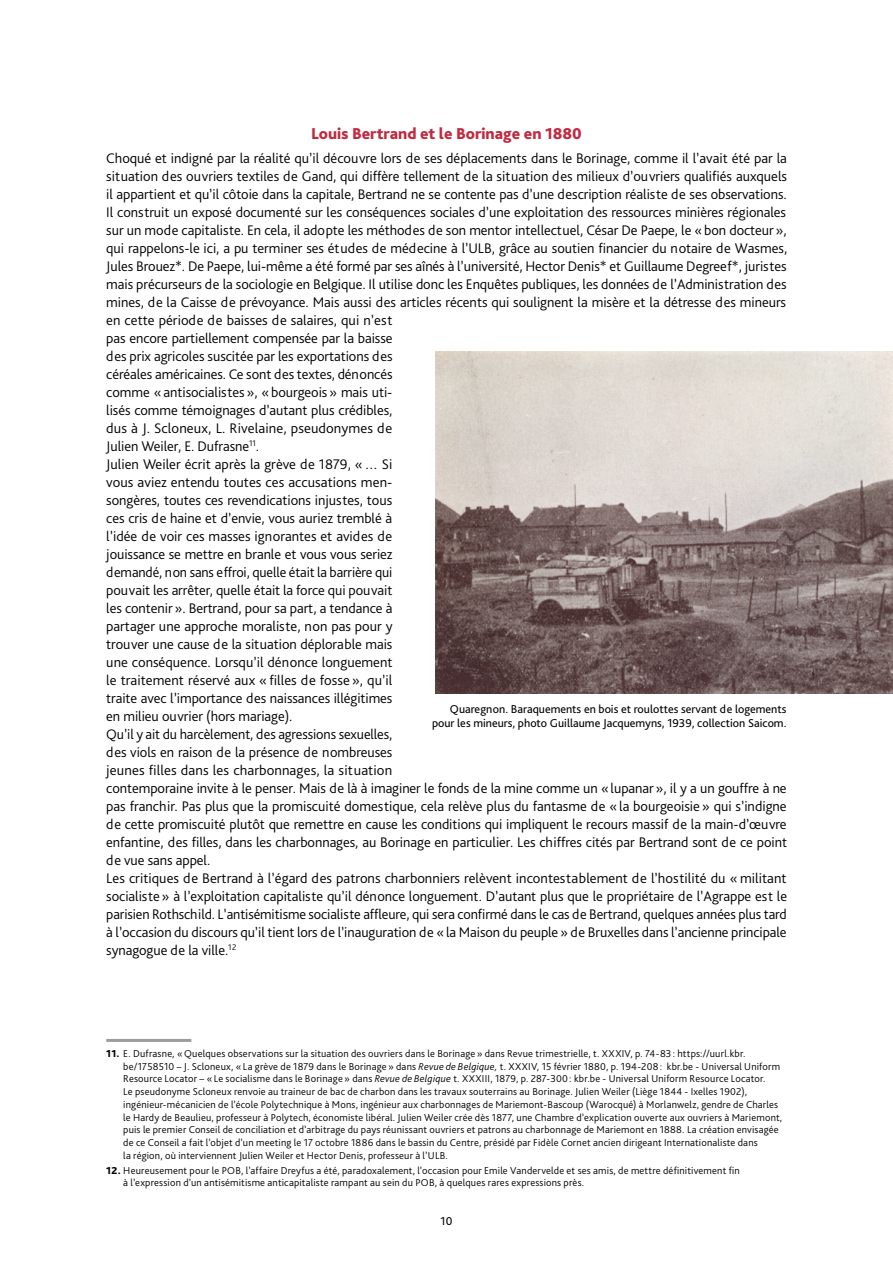
<style>
.page{position:relative;width:893px;height:1263px;background:#fff}
.page>*{position:absolute;margin:0;border:0;box-sizing:border-box;transform-origin:0 0}
.t1{font:800 16.5px "Bliss Pro";color:#c02b41}
.t2{font:300 14.55px/18px "Bliss Pro";letter-spacing:-.005em;color:#000}
.t3{font:12px/14.4px "Bliss Pro";color:#000;text-align:right}
.t4{font:300 10.5px/12.8px "Bliss Pro";letter-spacing:.02em;color:#000}
.s1{font-weight:800}
.s2{font-style:italic}
</style>
<div class="page">
<img style="left:435px;top:351px;width:458px;height:342px">
<hr style="left:106px;top:1039px;width:85px;height:3px;background:#9d9d9c">
<p class="t1" style="left:311px;top:124px;width:272px">Louis Bertrand et le Borinage en 1880</p>
<p class="t2" style="left:106px;top:149px;width:682px">Choqué et indigné par la réalité qu’il découvre lors de ses déplacements dans le Borinage, comme il l’avait été par la situation des ouvriers textiles de Gand, qui diffère tellement de la situation des milieux d’ouvriers qualifiés auxquels il appartient et qu’il côtoie dans la capitale, Bertrand ne se contente pas d’une description réaliste de ses observations.<br>Il construit un exposé documenté sur les conséquences sociales d’une exploitation des ressources minières régionales sur un mode capitaliste. En cela, il adopte les méthodes de son mentor intellectuel, César De Paepe, le «bon docteur», qui rappelons-le ici, a pu terminer ses études de médecine à l’ULB, grâce au soutien financier du notaire de Wasmes, Jules Brouez*. De Paepe, lui-même a été formé par ses aînés à l’université, Hector Denis* et Guillaume Degreef*, juristes mais précurseurs de la sociologie en Belgique. Il utilise donc les Enquêtes publiques, les données de l’Administration des mines, de la Caisse de prévoyance. Mais aussi des articles récents qui soulignent la misère et la détresse des mineurs en cette période de baisses de salaires, qui n’est<br>pas encore partiellement compensée par la baisse<br>des prix agricoles suscitée par les exportations des<br>céréales américaines. Ce sont des textes, dénoncés<br>comme «antisocialistes», «bourgeois» mais uti-<br>lisés comme témoignages d’autant plus crédibles,<br>dus à J. Scloneux, L. Rivelaine, pseudonymes de<br>Julien Weiler, E. Dufrasne<sup>11</sup>.<br>Julien Weiler écrit après la grève de 1879, «… Si<br>vous aviez entendu toutes ces accusations men-<br>songères, toutes ces revendications injustes, tous<br>ces cris de haine et d’envie, vous auriez tremblé à<br>l’idée de voir ces masses ignorantes et avides de<br>jouissance se mettre en branle et vous vous seriez<br>demandé, non sans effroi, quelle était la barrière qui<br>pouvait les arrêter, quelle était la force qui pouvait<br>les contenir». Bertrand, pour sa part, a tendance à<br>partager une approche moraliste, non pas pour y<br>trouver une cause de la situation déplorable mais<br>une conséquence. Lorsqu’il dénonce longuement<br>le traitement réservé aux «filles de fosse», qu’il<br>traite avec l’importance des naissances illégitimes<br>en milieu ouvrier (hors mariage).<br>Qu’il y ait du harcèlement, des agressions sexuelles,<br>des viols en raison de la présence de nombreuses<br>jeunes filles dans les charbonnages, la situation<br>contemporaine invite à le penser. Mais de là à imaginer le fonds de la mine comme un «lupanar», il y a un gouffre à ne pas franchir. Pas plus que la promiscuité domestique, cela relève plus du fantasme de «la bourgeoisie» qui s’indigne de cette promiscuité plutôt que remettre en cause les conditions qui impliquent le recours massif de la main-d’œuvre enfantine, des filles, dans les charbonnages, au Borinage en particulier. Les chiffres cités par Bertrand sont de ce point de vue sans appel.<br>Les critiques de Bertrand à l’égard des patrons charbonniers relèvent incontestablement de l’hostilité du « militant socialiste» à l’exploitation capitaliste qu’il dénonce longuement. D’autant plus que le propriétaire de l’Agrappe est le parisien Rothschild. L’antisémitisme socialiste affleure, qui sera confirmé dans le cas de Bertrand, quelques années plus tard à l’occasion du discours qu’il tient lors de l’inauguration de «la Maison du peuple» de Bruxelles dans l’ancienne principale synagogue de la ville.<sup>12</sup></p>
<p class="t3" style="left:432px;top:701px;width:356px">Quaregnon. Baraquements en bois et roulottes servant de logements pour les mineurs, photo Guillaume Jacquemyns, 1939, collection Saicom.</p>
<p class="t4" style="left:123px;top:1047px;width:660px;text-indent:-17px"><span class="s1">11.</span> E. Dufrasne, «Quelques observations sur la situation des ouvriers dans le Borinage» dans Revue trimestrielle, t. XXXIV, p. 74-83: https://uurl.kbr. be/1758510 – J. Scloneux, «La grève de 1879 dans le Borinage» dans <span class="s2">Revue de Belgique,</span> t. XXXIV, 15 février 1880, p. 194-208: kbr.be - Universal Uniform Resource Locator – «Le socialisme dans le Borinage» dans <span class="s2">Revue de Belgique</span> t. XXXIII, 1879, p. 287-300: kbr.be - Universal Uniform Resource Locator.<br>Le pseudonyme Scloneux renvoie au traineur de bac de charbon dans les travaux souterrains au Borinage. Julien Weiler (Liège 1844 - Ixelles 1902), ingénieur-mécanicien de l’école Polytechnique à Mons, ingénieur aux charbonnages de Mariemont-Bascoup (Warocqué) à Morlanwelz, gendre de Charles le Hardy de Beaulieu, professeur à Polytech, économiste libéral. Julien Weiler crée dès 1877, une Chambre d’explication ouverte aux ouvriers à Mariemont, puis le premier Conseil de conciliation et d’arbitrage du pays réunissant ouvriers et patrons au charbonnage de Mariemont en 1888. La création envisagée de ce Conseil a fait l’objet d’un meeting le 17 octobre 1886 dans le bassin du Centre, présidé par Fidèle Cornet ancien dirigeant Internationaliste dans<br>la région, où interviennent Julien Weiler et Hector Denis, professeur à l’ULB.</p>
<p class="t4" style="left:123px;top:1163px;width:618px;text-indent:-17px"><span class="s1">12.</span> Heureusement pour le POB, l’affaire Dreyfus a été, paradoxalement, l’occasion pour Emile Vandervelde et ses amis, de mettre définitivement fin à l’expression d’un antisémitisme anticapitaliste rampant au sein du POB, à quelques rares expressions près.</p>
<p class="t3" style="left:441px;top:1213px;width:13px">10</p>
</div>
